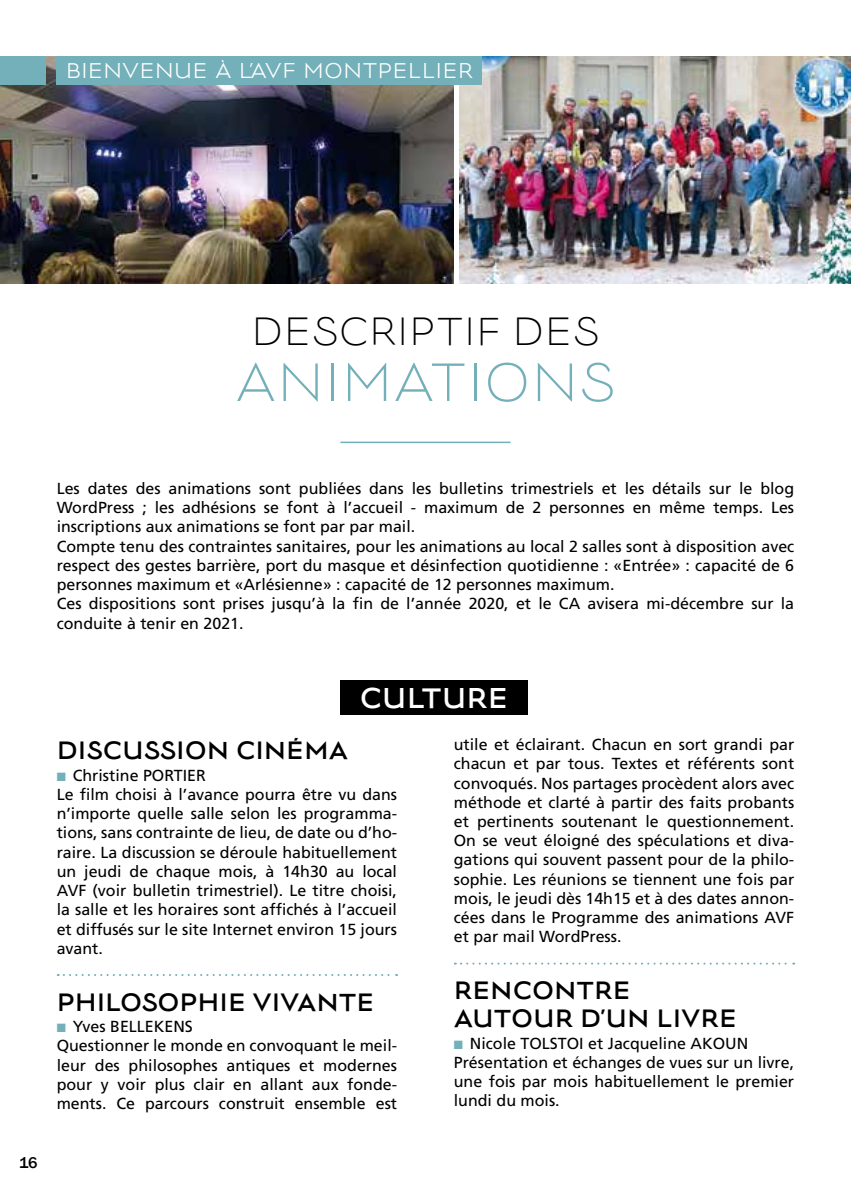
<style>
.page{position:relative;width:851px;height:1191px;background:#fff}
.page>*{position:absolute;margin:0;border:0;box-sizing:border-box;transform-origin:0 0}
.t1{font:300 60px "Lucien";color:#73b0b9}
.t2{font:300 44px "Lucien";color:#000}
.t3{font:32px "Lucien";color:#fff}
.t4{font:28px/28px "Lucien";color:#000}
.t5{font:24px "Lucien";color:#fff}
.t6{font:16px/19.2px "Frutiger";color:#000}
.t7{font:500 16px "Franklin Gothic";color:#000}
.s1{color:#73b0b9}
</style>
<div class="page">
<img style="left:459px;top:57px;width:391px;height:226px">
<img style="left:0;top:57px;width:454px;height:226px">
<hr style="left:340px;top:441px;width:170px;height:2px;background:#73b0b9">
<div style="left:340px;top:680px;width:187px;height:34px;background:#000"></div>
<svg style="left:58px;top:974px;width:339px;height:2px"></svg>
<svg style="left:455px;top:962px;width:339px;height:2px"></svg>
<div style="left:0;top:57px;width:45px;height:28px;background:#73b0b9"></div>
<div style="left:57px;top:57px;width:425px;height:28px;background:#73b0b9"></div>
<h3 class="t5" style="left:66px;top:60px;width:409px">BIENVENUE À L’AVF MONTPELLIER</h3>
<h2 class="t2" style="left:251px;top:312px;width:350px">DESCRIPTIF DES</h2>
<h1 class="t1" style="left:235px;top:355px;width:382px">ANIMATIONS</h1>
<p class="t6" style="left:57px;top:479px;width:739px">Les dates des animations sont publiées dans les bulletins trimestriels et les détails sur le blog WordPress ; les adhésions se font à l’accueil - maximum de 2 personnes en même temps. Les inscriptions aux animations se font par par mail.<br>Compte tenu des contraintes sanitaires, pour les animations au local 2 salles sont à disposition avec respect des gestes barrière, port du masque et désinfection quotidienne : «Entrée» : capacité de 6 personnes maximum et «Arlésienne» : capacité de 12 personnes maximum.<br>Ces dispositions sont prises jusqu’à la fin de l’année 2020, et le CA avisera mi-décembre sur la conduite à tenir en 2021.</p>
<p class="t7" style="left:19px;top:1153px;width:20px">16</p>
<h3 class="t3" style="left:360px;top:683px;width:150px">CULTURE</h3>
<h3 class="t4" style="left:57px;top:738px;width:293px">DISCUSSION CINÉMA</h3>
<p class="t6" style="left:57px;top:765px;width:342px"><span class="s1">■</span> Christine PORTIER<br>Le film choisi à l’avance pourra être vu dans n’importe quelle salle selon les programma&shy;tions, sans contrainte de lieu, de date ou d’ho&shy;raire. La discussion se déroule habituellement un jeudi de chaque mois, à 14h30 au local AVF (voir bulletin trimestriel). Le titre choisi, la salle et les horaires sont affichés à l’accueil et diffusés sur le site Internet environ 15 jours avant.</p>
<h3 class="t4" style="left:57px;top:989px;width:319px">PHILOSOPHIE VIVANTE</h3>
<p class="t6" style="left:57px;top:1017px;width:342px"><span class="s1">■</span> Yves BELLEKENS<br>Questionner le monde en convoquant le meil&shy;leur des philosophes antiques et modernes pour y voir plus clair en allant aux fonde&shy;ments. Ce parcours construit ensemble est</p>
<p class="t6" style="left:454px;top:735px;width:342px;text-align:justify">utile et éclairant. Chacun en sort grandi par chacun et par tous. Textes et référents sont convoqués. Nos partages procèdent alors avec méthode et clarté à partir des faits probants et pertinents soutenant le questionnement.<br>On se veut éloigné des spéculations et diva&shy;gations qui souvent passent pour de la philo&shy;sophie. Les réunions se tiennent une fois par mois, le jeudi dès 14h15 et à des dates annon&shy;cées dans le Programme des animations AVF et par mail WordPress.</p>
<h3 class="t4" style="left:454px;top:978px;width:284px">RENCONTRE<br>AUTOUR D’UN LIVRE</h3>
<p class="t6" style="left:454px;top:1033px;width:342px"><span class="s1">■</span> Nicole TOLSTOI et Jacqueline AKOUN Présentation et échanges de vues sur un livre, une fois par mois habituellement le premier lundi du mois.</p>
</div>
